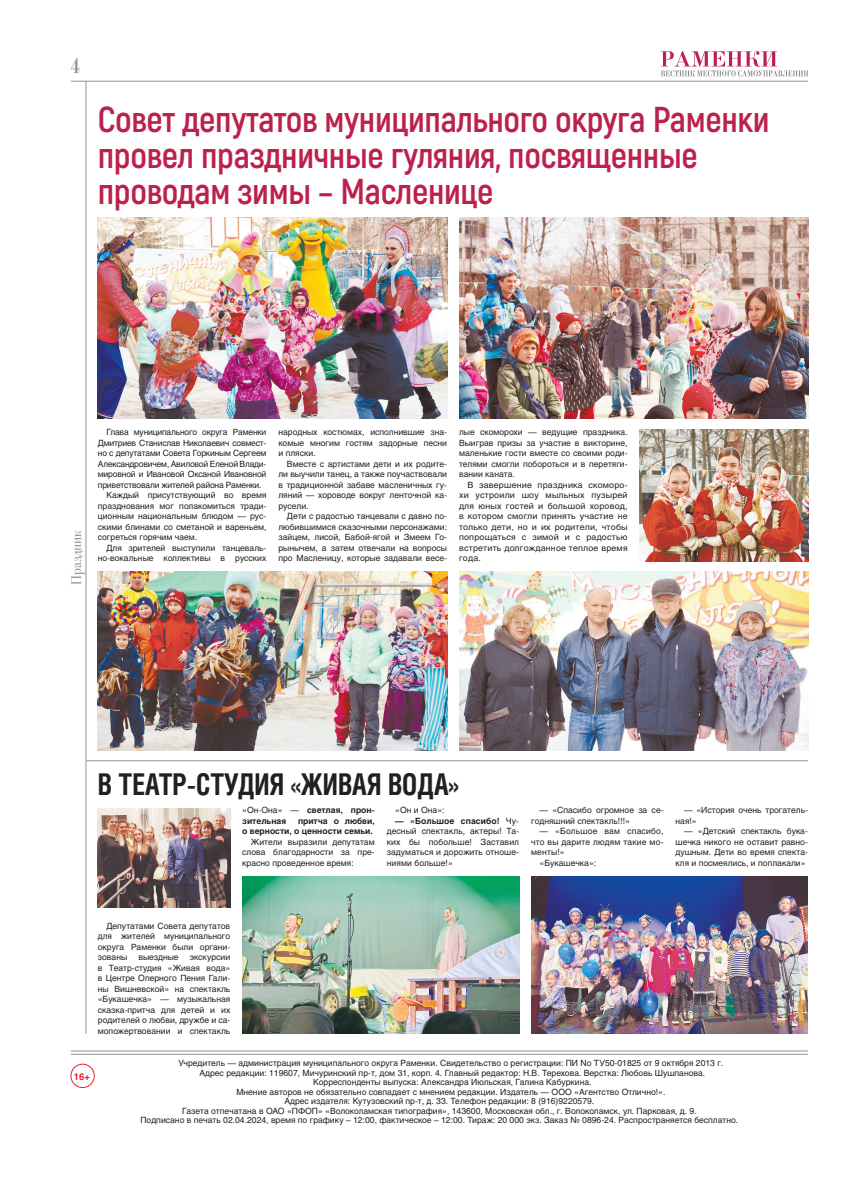
<style>
.page{position:relative;width:842px;height:1191px;background:#fff}
.page>*{position:absolute;margin:0;border:0;box-sizing:border-box;transform-origin:0 0}
.t1{font:700 36px/36px "Akrobat";letter-spacing:-.01em;color:#bb214c}
.t2{font:700 30px "Helios Cond C";color:#231f20;scale:.9 1}
.t3{font:700 23.3px "Bodoni 72 C";color:#919396;scale:.69 1}
.t4{font:14px "Bodoni 72 C";color:#939598}
.t5{font:700 9.4px "Helios C";color:#ed1f26}
.t6{font:8.5px/10.5px "Helios C";color:#231f20;text-align:justify}
.t7{font:8.5px/10.5px "Helios C";color:#231f20;text-align:justify;scale:1.04 1}
.t8{font:8.5px "Helios C";letter-spacing:-.02em;color:#231f20}
.t9{font:700 8.5px/10.5px "Helios C";color:#231f20}
.t10{font:8.5px "Helios C";letter-spacing:.02em;color:#231f20}
.s1{font-weight:400}
.s2{font-weight:700}
</style>
<div class="page">
<hr style="left:71px;top:81px;width:737px;height:1px;background:#939598">
<svg style="left:661px;top:51px;width:147px;height:25px"></svg>
<hr style="left:85px;top:81px;width:1px;height:952px;background:#939598">
<hr style="left:71px;top:1050px;width:737px;height:1px;background:#939598">
<hr style="left:71px;top:1054px;width:737px;height:1px;background:#939598">
<div style="left:70px;top:1063px;width:25px;height:25px;border:1px solid #ed1f26;border-radius:50%"></div>
<img style="left:640px;top:430px;width:168px;height:131px">
<img style="left:459px;top:571px;width:349px;height:179px">
<img style="left:98px;top:217px;width:349px;height:201px">
<img style="left:98px;top:571px;width:349px;height:179px">
<img style="left:459px;top:217px;width:349px;height:201px">
<img style="left:98px;top:808px;width:132px;height:99px">
<img style="left:242px;top:876px;width:277px;height:157px">
<img style="left:531px;top:876px;width:277px;height:157px">
<hr style="left:86px;top:760px;width:722px;height:1px;background:#939598">
<h3 class="t3" style="left:71px;top:52px;width:15px">4</h3>
<h1 class="t1" style="left:98px;top:101px;width:673px">Совет депутатов муниципального округа Раменки провел праздничные гуляния, посвященные проводам зимы – Масленице</h1>
<h3 class="t4" style="left:68px;top:584px;width:56px;rotate:-90deg">Праздник</h3>
<p class="t8" style="left:106px;top:427px;width:162px">Глава муниципального округа Раменки</p>
<p class="t8" style="left:98px;top:437px;width:170px">Дмитриев Станислав Николаевич совмест-</p>
<p class="t8" style="left:98px;top:448px;width:170px">но с депутатами Совета Горкиным Сергеем</p>
<p class="t8" style="left:98px;top:458px;width:170px">Александровичем, Авиловой Еленой Влади-</p>
<p class="t8" style="left:98px;top:469px;width:170px">мировной и Ивановой Оксаной Ивановной</p>
<p class="t8" style="left:98px;top:479px;width:165px">приветствовали жителей района Раменки.</p>
<p class="t6" style="left:106px;top:490px;width:162px">Каждый присутствующий во время</p>
<p class="t6" style="left:98px;top:500px;width:170px">празднования мог полакомиться тради-</p>
<p class="t6" style="left:98px;top:511px;width:170px">ционным национальным блюдом — рус-</p>
<p class="t6" style="left:98px;top:521px;width:170px">скими блинами со сметаной и вареньем,</p>
<p class="t6" style="left:98px;top:532px;width:101px">согреться горячим чаем.</p>
<p class="t6" style="left:106px;top:542px;width:162px">Для зрителей выступили танцеваль-</p>
<p class="t6" style="left:98px;top:553px;width:170px">но-вокальные коллективы в русских</p>
<p class="t6" style="left:278px;top:427px;width:170px">народных костюмах, исполнившие зна&shy;комые многим гостям задорные песни и пляски.</p>
<p class="t6" style="left:278px;top:458px;width:170px;text-indent:9px">Вместе с артистами дети и их родите&shy;ли выучили танец, а также поучаствовали в традиционной забаве масленичных гу&shy;ляний — хороводе вокруг ленточной ка&shy;русели.</p>
<p class="t6" style="left:278px;top:511px;width:170px;text-indent:8px">Дети с радостью танцевали с давно по&shy;любившимися сказочными персонажами: зайцем, лисой, Бабой-ягой и Змеем Го&shy;рынычем, а затем отвечали на вопросы про Масленицу, которые задавали весе-</p>
<p class="t6" style="left:459px;top:427px;width:170px">лые скоморохи — ведущие праздника.<br>Выиграв призы за участие в викторине, маленькие гости вместе со своими роди&shy;телями смогли побороться и в перетяги&shy;вании каната.</p>
<p class="t7" style="left:459px;top:479px;width:164px;text-indent:9px">В завершение праздника скоморо&shy;хи устроили шоу мыльных пузырей для юных гостей и большой хоровод, в котором смогли принять участие не только дети, но и их родители, чтобы попрощаться с зимой и с радостью встретить долгожданное теплое время года.</p>
<h2 class="t2" style="left:98px;top:766px;width:403px">В ТЕАТР-СТУДИЯ «ЖИВАЯ ВОДА»</h2>
<p class="t9" style="left:242px;top:805px;width:134px"><span class="s1">«Он-Она» —</span> светлая, прон&shy;зительная</p>
<p class="t9" style="left:242px;top:815px;width:134px;text-align:right">притча о любви,<br>о верности, о ценности семьи.</p>
<p class="t6" style="left:242px;top:836px;width:134px;text-indent:8px">Жители выразили депутатам слова благодарности за пре&shy;красно проведенное время:</p>
<p class="t6" style="left:395px;top:805px;width:51px">«Он и Она»:</p>
<p class="t6" style="left:387px;top:815px;width:134px;text-indent:9px"><span class="s2">— «Большое спасибо!</span> Чу&shy;десный спектакль, актеры! Та&shy;ких бы побольше! Заставил задуматься и дорожить отноше&shy;ниями больше!»</p>
<p class="t6" style="left:531px;top:805px;width:134px;text-indent:8px">— «Спасибо огромное за се&shy;годняшний спектакль!!!»</p>
<p class="t10" style="left:540px;top:826px;width:125px">— «Большое вам спасибо,</p>
<p class="t10" style="left:531px;top:836px;width:134px">что вы дарите людям такие мо-</p>
<p class="t6" style="left:531px;top:847px;width:35px">менты!»</p>
<p class="t6" style="left:540px;top:857px;width:58px">«Букашечка»:</p>
<p class="t6" style="left:675px;top:805px;width:134px;text-indent:8px">— «История очень трогатель&shy;ная!»</p>
<p class="t6" style="left:675px;top:826px;width:134px;text-indent:8px">— «Детский спектакль бука&shy;шечка никого не оставит равно&shy;душным. Дети во время спекта&shy;кля и посмеялись, и поплакали»</p>
<p class="t6" style="left:98px;top:920px;width:134px;text-indent:8px">Депутатами Совета депутатов для жителей муниципального округа Раменки были органи&shy;зованы</p>
<p class="t6" style="left:98px;top:952px;width:134px;text-indent:92px">экскурсии в Театр-студия «Живая вода» в Центре Оперного Пения Гали&shy;ны Вишневской» на спектакль «Букашечка» — музыкальная сказка-притча для детей и их родителей о любви, дружбе и са&shy;мопожертвовании и спектакль</p>
<p class="t6" style="left:138px;top:952px;width:42px">выездные</p>
<p class="t5" style="left:74px;top:1070px;width:18px">16+</p>
<p class="t6" style="left:178px;top:1058px;width:546px">Учредитель — администрация муниципального округа Раменки. Свидетельство о регистрации: ПИ No ТУ50-01825 от 9 октября 2013 г.</p>
<p class="t6" style="left:200px;top:1067px;width:507px">Адрес редакции: 119607, Мичуринский пр-т, дом 31, корп. 4. Главный редактор: Н.В. Терехова. Верстка: Любовь Шушпанова.</p>
<p class="t6" style="left:313px;top:1077px;width:280px">Корреспонденты выпуска: Александра Июльская, Галина Кабуркина.</p>
<p class="t6" style="left:236px;top:1086px;width:430px">Мнение авторов не обязательно совпадает с мнением редакции. Издатель — ООО «Агентство Отлично!».</p>
<p class="t6" style="left:284px;top:1096px;width:311px">Адрес издателя: Кутузовский пр-т, д. 33. Телефон редакции: 8 (916)9220579.</p>
<p class="t6" style="left:182px;top:1105px;width:516px">Газета отпечатана в ОАО «ПФОП» «Волоколамская типография», 143600, Московская обл., г. Волоколамск, ул. Парковая, д. 9.</p>
<p class="t6" style="left:140px;top:1115px;width:599px">Подписано в печать 02.04.2024, время по графику – 12:00, фактическое – 12:00. Тираж: 20 000 экз. Заказ № 0896-24. Распространяется бесплатно.</p>
</div>
